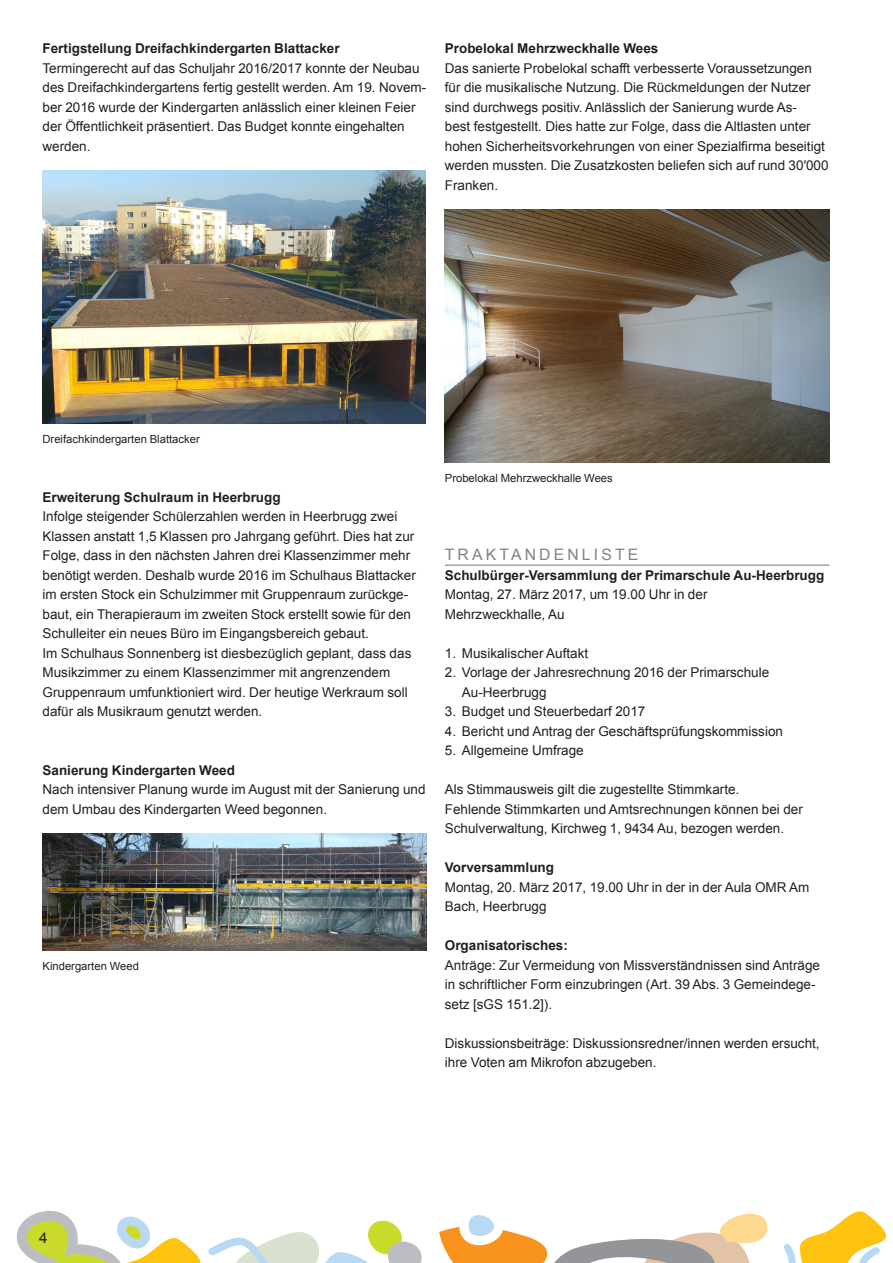
<style>
.page{position:relative;width:893px;height:1263px;background:#fff}
.page>*{position:absolute;margin:0;border:0;box-sizing:border-box;transform-origin:0 0}
.Rubrikentitel{font:15.75px "Arial";letter-spacing:.2em;color:#808285}
.Grundtext{font:15px "Arial";color:#231f20}
.Grundtext-2{font:13.5px/19.5px "Arial";color:#231f20}
.Grundtext_Auszeichnu{font:700 13.5px "Arial";color:#231f20}
.Legende{font:11.25px "Arial";color:#231f20}
</style>
<div class="page">
<svg style="left:16px;top:1211px;width:185px;height:52px"></svg>
<svg style="left:208px;top:1220px;width:214px;height:43px"></svg>
<svg style="left:439px;top:1211px;width:448px;height:52px"></svg>
<hr style="left:445px;top:564px;width:384px;height:2px;background:#808285">
<img style="left:43px;top:833px;width:384px;height:117px">
<img style="left:445px;top:209px;width:384px;height:254px">
<img style="left:43px;top:170px;width:383px;height:254px">
<p class="Grundtext_Auszeichnu" style="left:43px;top:39px;width:299px">Fertigstellung Dreifachkindergarten Blattacker</p>
<p class="Grundtext-2" style="left:43px;top:58px;width:385px">Termingerecht auf das Schuljahr 2016/2017 konnte der Neubau des Dreifachkindergartens fertig gestellt werden. Am 19. Novem&shy;ber 2016 wurde der Kindergarten anlässlich einer kleinen Feier der Öffentlichkeit präsentiert. Das Budget konnte eingehalten werden.</p>
<p class="Grundtext_Auszeichnu" style="left:445px;top:39px;width:215px">Probelokal Mehrzweckhalle Wees</p>
<p class="Grundtext-2" style="left:445px;top:58px;width:385px">Das sanierte Probelokal schafft verbesserte Voraussetzungen für die musikalische Nutzung. Die Rückmeldungen der Nutzer sind durchwegs positiv. Anlässlich der Sanierung wurde As-<br>best festgestellt. Dies hatte zur Folge, dass die Altlasten unter hohen Sicherheitsvorkehrungen von einer Spezialfirma beseitigt werden mussten. Die Zusatzkosten beliefen sich auf rund 30′000<br>Franken.</p>
<p class="Legende" style="left:43px;top:432px;width:159px">Dreifachkindergarten Blattacker</p>
<p class="Grundtext_Auszeichnu" style="left:43px;top:488px;width:240px">Erweiterung Schulraum in Heerbrugg</p>
<p class="Grundtext-2" style="left:43px;top:507px;width:375px">Infolge steigender Schülerzahlen werden in Heerbrugg zwei Klassen anstatt 1,5 Klassen pro Jahrgang geführt. Dies hat zur Folge, dass in den nächsten Jahren drei Klassenzimmer mehr benötigt werden. Deshalb wurde 2016 im Schulhaus Blattacker im ersten Stock ein Schulzimmer mit Gruppenraum zurückge&shy;baut, ein Therapieraum im zweiten Stock erstellt sowie für den Schulleiter ein neues Büro im Eingangsbereich gebaut.</p>
<p class="Grundtext-2" style="left:43px;top:643px;width:370px">Im Schulhaus Sonnenberg ist diesbezüglich geplant, dass das Musikzimmer zu einem Klassenzimmer mit angrenzendem Gruppenraum umfunktioniert wird. Der heutige Werkraum soll dafür als Musikraum genutzt werden.</p>
<p class="Grundtext_Auszeichnu" style="left:43px;top:761px;width:194px">Sanierung Kindergarten Weed</p>
<p class="Grundtext-2" style="left:43px;top:780px;width:385px">Nach intensiver Planung wurde im August mit der Sanierung und dem Umbau des Kindergarten Weed begonnen.</p>
<p class="Legende" style="left:43px;top:958px;width:98px">Kindergarten Weed</p>
<p class="Legende" style="left:445px;top:471px;width:169px">Probelokal Mehrzweckhalle Wees</p>
<p class="Rubrikentitel" style="left:445px;top:544px;width:195px">TRAKTANDENLISTE</p>
<p class="Grundtext_Auszeichnu" style="left:445px;top:566px;width:381px">Schulbürger-Versammlung der Primarschule Au-Heerbrugg</p>
<p class="Grundtext-2" style="left:445px;top:585px;width:264px">Montag, 27. März 2017, um 19.00 Uhr in der<br>Mehrzweckhalle, Au</p>
<p class="Grundtext-2" style="left:445px;top:643px;width:145px">1. Musikalischer Auftakt</p>
<p class="Grundtext-2" style="left:462px;top:663px;width:309px;text-indent:-17px">2. Vorlage der Jahresrechnung 2016 der Primarschule<br>Au-Heerbrugg</p>
<p class="Grundtext-2" style="left:445px;top:702px;width:202px">3. Budget und Steuerbedarf 2017</p>
<p class="Grundtext-2" style="left:445px;top:721px;width:340px">4. Bericht und Antrag der Geschäftsprüfungskommission</p>
<p class="Grundtext-2" style="left:445px;top:741px;width:140px">5. Allgemeine Umfrage</p>
<p class="Grundtext-2" style="left:445px;top:780px;width:296px">Als Stimmausweis gilt die zugestellte Stimmkarte.</p>
<p class="Grundtext-2" style="left:445px;top:799px;width:359px">Fehlende Stimmkarten und Amtsrechnungen können bei der<br>Schulverwaltung, Kirchweg 1, 9434 Au, bezogen werden.</p>
<p class="Grundtext_Auszeichnu" style="left:445px;top:858px;width:111px">Vorversammlung</p>
<p class="Grundtext-2" style="left:445px;top:877px;width:366px">Montag, 20. März 2017, 19.00 Uhr in der in der Aula OMR Am<br>Bach, Heerbrugg</p>
<p class="Grundtext_Auszeichnu" style="left:445px;top:936px;width:125px">Organisatorisches:</p>
<p class="Grundtext-2" style="left:445px;top:955px;width:377px">Anträge: Zur Vermeidung von Missverständnissen sind Anträge in schriftlicher Form einzubringen (Art. 39 Abs. 3 Gemeindege&shy;setz [sGS 151.2]).</p>
<p class="Grundtext-2" style="left:445px;top:1033px;width:376px">Diskussionsbeiträge: Diskussionsredner/innen werden ersucht, ihre Voten am Mikrofon abzugeben.</p>
<p class="Grundtext" style="left:39px;top:1228px;width:10px">4</p>
</div>
